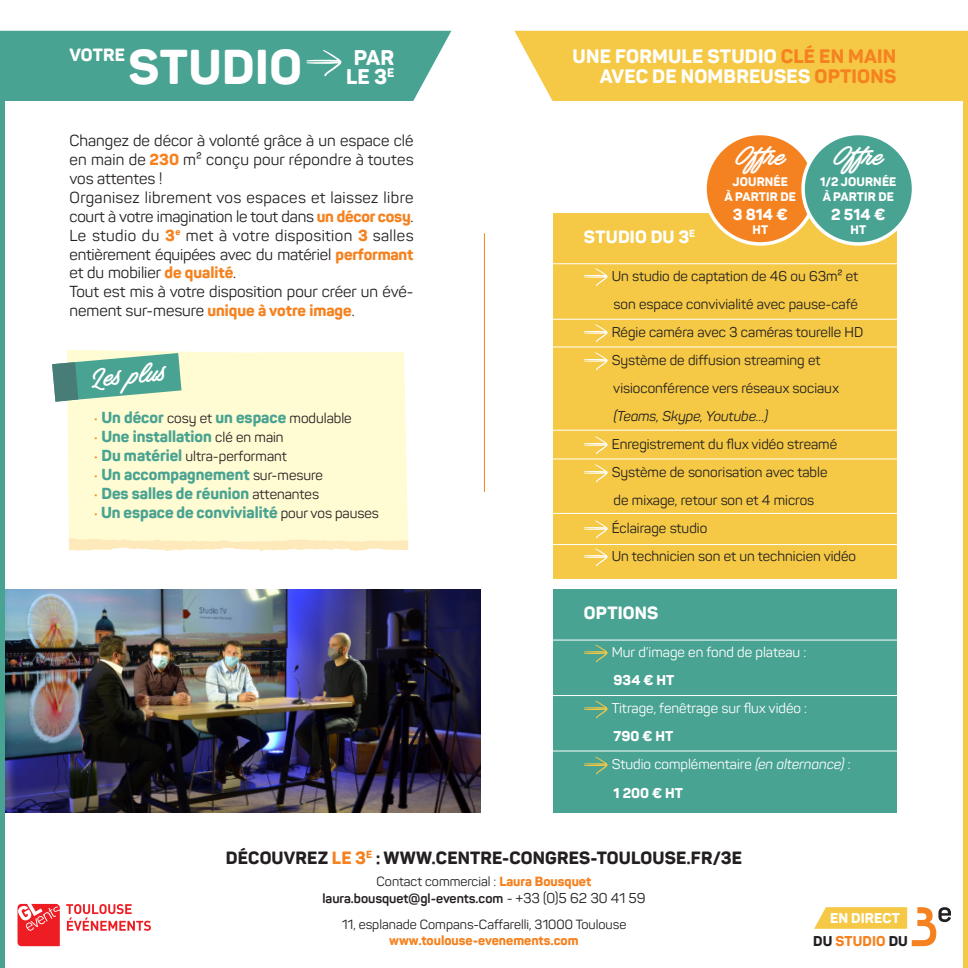
<style>
.page{position:relative;width:968px;height:968px;background:#fff}
.page>*{position:absolute;margin:0;border:0;box-sizing:border-box;transform-origin:0 0}
.t1{font:800 48.3px "Panton";letter-spacing:.01em;color:#fff}
.t2{font:31.5px "Artely Inks PERSONALUSE";color:#fff}
.t3{font:800 21px "Panton";color:#fff}
.t4{font:800 19.25px/19.2px "Panton";letter-spacing:.01em;color:#fff;text-align:right}
.t5{font:800 17.5px "Panton";letter-spacing:.01em;color:#231f20}
.t6{font:800 17.5px "Panton";letter-spacing:.01em;color:#fff}
.t7{font:15.75px/18.9px "Panton";color:#231f20;text-align:justify}
.t8{font:800 15.75px "Panton";color:#49a392}
.t9{font:800 15.75px "Panton";color:#fff}
.t10{font:14px/28px "Panton";color:#231f20}
.t11{font:14px/28px "Panton";color:#fff}
.t12{font:800 14px "Panton";color:#fff}
.t13{font:800 14px "Panton";letter-spacing:.01em;color:#f58220}
.t14{font:13.12px "Panton";color:#231f20}
.t15{font:700 13.12px "Panton";color:#231f20}
.t16{font:800 13.12px "Panton";color:#f58220}
.t17{font:800 12.25px "Panton";letter-spacing:.01em;color:#fff}
.s1{font-weight:800;color:#f58220}
.s2{font-weight:400;font-size:14px;color:#f58220}
.s3{font-weight:400;font-size:14px;color:#231f20}
.s4{color:#f58220}
.s5{font-weight:800;font-size:15.75px;color:#49a392}
.s6{font-style:italic}
.s7{font-weight:800}
.s8{font-weight:400;font-size:14px}
.s9{color:#231f20}
</style>
<div class="page">
<div style="left:0;top:31px;width:451px;height:70px;background:#49a392"></div>
<hr style="left:484px;top:233px;width:1px;height:259px;background:#f58220">
<img style="left:5px;top:589px;width:475px;height:223px">
<div style="left:0;top:55px;width:5px;height:912px;background:#49a392"></div>
<div style="left:962px;top:56px;width:5px;height:911px;background:#f5c945"></div>
<svg style="left:18px;top:903px;width:42px;height:43px;background:#f1464b"></svg>
<svg style="left:66px;top:904px;width:85px;height:26px"></svg>
<svg style="left:814px;top:907px;width:136px;height:39px"></svg>
<div style="left:67px;top:350px;width:341px;height:187px;background:#fffbd2"></div>
<svg style="left:69px;top:537px;width:339px;height:14px;background:#fef0c8"></svg>
<svg style="left:52px;top:353px;width:129px;height:48px;background:#72b19e"></svg>
<div style="left:552px;top:213px;width:344px;height:365px;background:#f5c945"></div>
<svg style="left:584px;top:268px;width:23px;height:18px"></svg>
<svg style="left:584px;top:324px;width:23px;height:18px"></svg>
<svg style="left:584px;top:352px;width:23px;height:18px"></svg>
<svg style="left:584px;top:436px;width:23px;height:18px"></svg>
<svg style="left:584px;top:464px;width:23px;height:18px"></svg>
<svg style="left:584px;top:520px;width:23px;height:18px"></svg>
<svg style="left:584px;top:548px;width:23px;height:18px"></svg>
<hr style="left:523px;top:263px;width:386px;height:1px;background:#fff">
<hr style="left:523px;top:319px;width:386px;height:1px;background:#fff">
<hr style="left:523px;top:429px;width:386px;height:1px;background:#fff">
<hr style="left:523px;top:346px;width:386px;height:1px;background:#fff">
<hr style="left:523px;top:458px;width:386px;height:1px;background:#fff">
<hr style="left:523px;top:513px;width:386px;height:1px;background:#fff">
<hr style="left:523px;top:544px;width:386px;height:1px;background:#fff">
<div style="left:552px;top:589px;width:344px;height:223px;background:#49a392"></div>
<svg style="left:584px;top:644px;width:23px;height:18px"></svg>
<svg style="left:584px;top:700px;width:23px;height:18px"></svg>
<svg style="left:584px;top:756px;width:23px;height:18px"></svg>
<hr style="left:523px;top:639px;width:386px;height:1px;background:#fff">
<hr style="left:523px;top:695px;width:386px;height:1px;background:#fff">
<hr style="left:523px;top:750px;width:386px;height:1px;background:#fff">
<div style="left:514px;top:31px;width:453px;height:70px;background:#f5c945"></div>
<div style="left:705px;top:133px;width:110px;height:111px;background:#f58220;border-radius:50%"></div>
<div style="left:703px;top:132px;width:114px;height:114px;border:4px solid #fff;border-radius:50%"></div>
<div style="left:803px;top:133px;width:110px;height:111px;background:#49a392;border-radius:50%"></div>
<div style="left:801px;top:132px;width:114px;height:114px;border:4px solid #fff;border-radius:50%"></div>
<p class="t6" style="left:70px;top:44px;width:57px">VOTRE</p>
<p class="t1" style="left:128px;top:37px;width:175px">STUDIO</p>
<p class="t3" style="left:354px;top:44px;width:42px">PAR</p>
<p class="t3" style="left:346px;top:63px;width:43px">LE 3</p>
<p class="t17" style="left:387px;top:65px;width:9px">E</p>
<p class="t7" style="left:69px;top:131px;width:345px">Changez de décor à volonté grâce à un espace clé en main de <span class="s1">230</span> m² conçu pour répondre à toutes vos attentes !</p>
<p class="t7" style="left:69px;top:188px;width:345px">Organisez librement vos espaces et laissez libre court à votre imagination le tout dans <span class="s1">un décor cosy</span>.<br>Le studio du <span class="s1">3</span><sup>e</sup> met à votre disposition <span class="s1">3</span> salles entièrement équipées avec du matériel <span class="s1">performant </span>et du mobilier <span class="s1">de qualité</span>.</p>
<p class="t7" style="left:69px;top:282px;width:345px">Tout est mis à votre disposition pour créer un évé&shy;nement sur-mesure <span class="s1">unique à votre image</span>.</p>
<p class="t2" style="left:89px;top:363px;width:78px;rotate:-6deg">Les plus</p>
<p class="t8" style="left:94px;top:407px;width:259px"><span class="s2">•</span> Un décor <span class="s3">cosy et</span> un espace <span class="s3">modulable</span></p>
<p class="t8" style="left:94px;top:426px;width:191px"><span class="s2">•</span> Une installation <span class="s3">clé en main</span></p>
<p class="t10" style="left:94px;top:442px;width:194px"><span class="s4">•</span> <span class="s5">Du matériel</span> ultra-performant</p>
<p class="t8" style="left:94px;top:464px;width:230px"><span class="s2">•</span> Un accompagnement <span class="s3">sur-mesure</span></p>
<p class="t8" style="left:94px;top:483px;width:226px"><span class="s2">•</span> Des salles de réunion <span class="s3">attenantes</span></p>
<p class="t8" style="left:94px;top:502px;width:286px"><span class="s2">•</span> Un espace de convivialité <span class="s3">pour vos pauses</span></p>
<p class="t4" style="left:572px;top:47px;width:325px">UNE FORMULE STUDIO <span class="s4">CLÉ EN MAIN<br></span>AVEC DE NOMBREUSES <span class="s4">OPTIONS</span></p>
<p class="t2" style="left:735px;top:140px;width:51px">Offre</p>
<p class="t17" style="left:732px;top:174px;width:57px">JOURNÉE</p>
<p class="t17" style="left:724px;top:188px;width:73px">À PARTIR DE</p>
<p class="t9" style="left:732px;top:204px;width:57px">3 814 €</p>
<p class="t17" style="left:752px;top:222px;width:17px">HT</p>
<p class="t2" style="left:833px;top:140px;width:51px">Offre</p>
<p class="t17" style="left:820px;top:174px;width:78px">1/2 JOURNÉE</p>
<p class="t17" style="left:822px;top:188px;width:73px">À PARTIR DE</p>
<p class="t9" style="left:831px;top:204px;width:56px">2 514 €</p>
<p class="t17" style="left:850px;top:222px;width:17px">HT</p>
<p class="t6" style="left:584px;top:225px;width:113px">STUDIO DU 3<sup>E</sup></p>
<p class="t10" style="left:611px;top:262px;width:253px">Un studio de captation de 46 ou 63m² et son espace convivialité avec pause-café<br>Régie caméra avec 3 caméras tourelle HD</p>
<p class="t10" style="left:611px;top:346px;width:228px">Système de diffusion streaming et visioconférence vers réseaux sociaux <span class="s6">(Teams, Skype, Youtube…)</span></p>
<p class="t10" style="left:611px;top:430px;width:227px">Enregistrement du flux vidéo streamé</p>
<p class="t10" style="left:611px;top:458px;width:217px">Système de sonorisation avec table de mixage, retour son et 4 micros</p>
<p class="t10" style="left:611px;top:514px;width:97px">Éclairage studio</p>
<p class="t10" style="left:611px;top:542px;width:246px">Un technicien son et un technicien vidéo</p>
<p class="t6" style="left:584px;top:601px;width:76px">OPTIONS</p>
<p class="t11" style="left:611px;top:638px;width:196px">Mur d’image en fond de plateau :</p>
<p class="t11" style="left:611px;top:666px;width:197px"><span class="s7">934 € HT<br></span>Titrage, fenêtrage sur flux vidéo :</p>
<p class="t12" style="left:613px;top:727px;width:61px">790 € HT</p>
<p class="t11" style="left:611px;top:750px;width:240px">Studio complémentaire <span class="s6">(en alternance)</span> :</p>
<p class="t12" style="left:613px;top:783px;width:71px">1 200 € HT</p>
<p class="t5" style="left:226px;top:846px;width:517px">DÉCOUVREZ <span class="s4">LE 3</span><sup>E</sup> : WWW.CENTRE-CONGRES-TOULOUSE.FR/3E</p>
<p class="t14" style="left:376px;top:873px;width:216px">Contact commercial : <span class="s1">Laura Bousquet</span></p>
<p class="t15" style="left:322px;top:890px;width:324px">laura.bousquet@gl-events.com <span class="s8">- +33 (0)5 62 30 41 59</span></p>
<p class="t14" style="left:341px;top:916px;width:286px">11, esplanade Compans-Caffarelli, 31000 Toulouse</p>
<p class="t16" style="left:389px;top:932px;width:191px">www.toulouse-evenements.com</p>
<p class="t12" style="left:830px;top:909px;width:71px">EN DIRECT</p>
<p class="t13" style="left:813px;top:932px;width:96px"><span class="s9">DU</span> STUDIO <span class="s9">DU</span></p>
</div>
